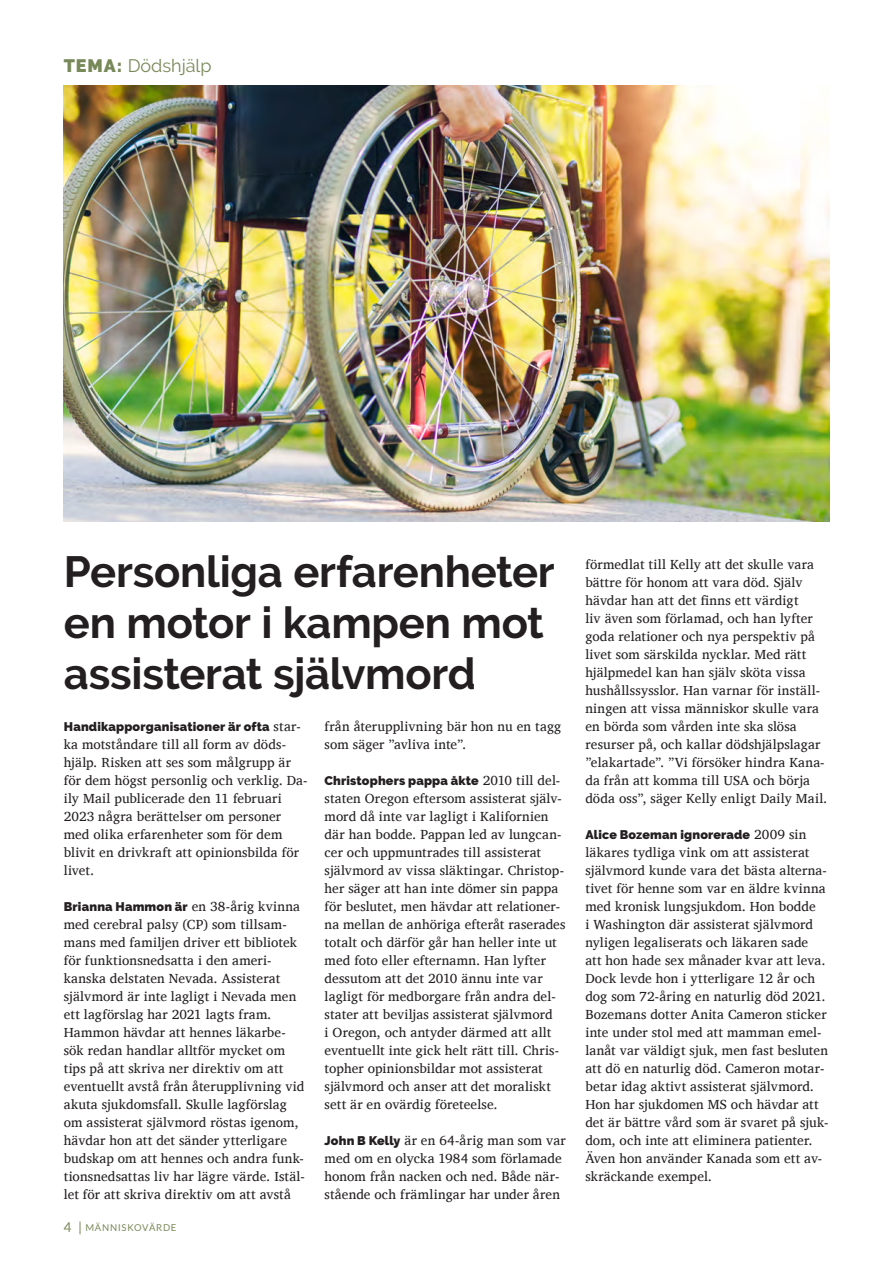
<style>
.page{position:relative;width:893px;height:1263px;background:#fff}
.page>*{position:absolute;margin:0;border:0;box-sizing:border-box;transform-origin:0 0}
._04_Rubrik{font:700 43.5px/51px "Raleway";letter-spacing:-.005em;color:#231f20}
.t1{font:18px "Raleway";color:#788959}
._02_Bröd_-_ej_indrag{font:13.5px/18px "Charis SIL";letter-spacing:.01em;color:#231f20}
._02_Bröd_-_ej_indrag-2{font:900 12.45px "Raleway";letter-spacing:.015em;color:#231f20}
.t2{font:9.45px "Lato";letter-spacing:.08em;color:#788959}
.s1{font-weight:900}
.s2{font-family:"Charis SIL";font-weight:400;font-size:13.5px}
.s3{font-size:13.5px}
.s4{font-family:"Raleway";font-weight:900;font-size:12.45px}
</style>
<div class="page">
<img style="left:64px;top:85px;width:765px;height:436px">
<p class="t1" style="left:64px;top:55px;width:149px"><span class="s1">TEMA:</span> Dödshjälp</p>
<p class="_04_Rubrik" style="left:64px;top:547px;width:492px">Personliga erfarenheter en motor i kampen mot assisterat självmord</p>
<p class="_02_Bröd_-_ej_indrag-2" style="left:64px;top:720px;width:239px">Handikapporganisationer är ofta <span class="s2">star-</span></p>
<p class="_02_Bröd_-_ej_indrag" style="left:64px;top:736px;width:245px">ka motståndare till all form av döds&shy;hjälp. Risken att ses som målgrupp är för dem högst personlig och verklig. Da&shy;ily Mail publicerade den 11 februari 2023 några berättelser om personer med olika erfarenheter som för dem blivit en drivkraft att opinionsbilda för livet.</p>
<p class="_02_Bröd_-_ej_indrag-2" style="left:64px;top:900px;width:238px">Brianna Hammon är <span class="s2">en 38-årig kvinna</span></p>
<p class="_02_Bröd_-_ej_indrag" style="left:64px;top:916px;width:243px">med cerebral palsy (CP) som tillsam&shy;mans med familjen driver ett bibliotek för funktionsnedsatta i den ameri&shy;kanska delstaten Nevada. Assisterat självmord är inte lagligt i Nevada men ett lagförslag har 2021 lagts fram.<br>Hammon hävdar att hennes läkarbe&shy;sök redan handlar alltför mycket om tips på att skriva ner direktiv om att eventuellt avstå från återupplivning vid akuta sjukdomsfall. Skulle lagförslag om assisterat självmord röstas igenom, hävdar hon att det sänder ytterligare budskap om att hennes och andra funk&shy;tionsnedsattas liv har lägre värde. Istäl&shy;let för att skriva direktiv om att avstå</p>
<p class="t2" style="left:64px;top:1220px;width:114px"><span class="s3">4</span> <span class="s3">|</span> MÄNNISKOVÄRDE</p>
<p class="_02_Bröd_-_ej_indrag" style="left:325px;top:717px;width:238px">från återupplivning bär hon nu en tagg som säger ”avliva inte”.</p>
<p class="_02_Bröd_-_ej_indrag-2" style="left:325px;top:774px;width:237px">Christophers pappa åkte <span class="s2">2010 till del-</span></p>
<p class="_02_Bröd_-_ej_indrag" style="left:325px;top:790px;width:242px">staten Oregon eftersom assisterat själv&shy;mord då inte var lagligt i Kalifornien där han bodde. Pappan led av lungcan&shy;cer och uppmuntrades till assisterat självmord av vissa släktingar. Christop&shy;her säger att han inte dömer sin pappa för beslutet, men hävdar att relationer&shy;na mellan de anhöriga efteråt raserades totalt och därför går han heller inte ut med foto eller efternamn. Han lyfter dessutom att det 2010 ännu inte var lagligt för medborgare från andra del&shy;stater att beviljas assisterat självmord<br>i Oregon, och antyder därmed att allt eventuellt inte gick helt rätt till. Chris&shy;topher opinionsbildar mot assisterat självmord och anser att det moraliskt sett är en ovärdig företeelse.</p>
<p class="_02_Bröd_-_ej_indrag" style="left:325px;top:1132px;width:243px"><span class="s4">John B Kelly</span> är en 64-årig man som var med om en olycka 1984 som förlamade honom från nacken och ned. Både när&shy;stående och främlingar har under åren</p>
<p class="_02_Bröd_-_ej_indrag" style="left:585px;top:556px;width:243px">förmedlat till Kelly att det skulle vara bättre för honom att vara död. Själv hävdar han att det finns ett värdigt<br>liv även som förlamad, och han lyfter goda relationer och nya perspektiv på livet som särskilda nycklar. Med rätt hjälpmedel kan han själv sköta vissa hushållssysslor. Han varnar för inställ&shy;ningen att vissa människor skulle vara en börda som vården inte ska slösa resurser på, och kallar dödshjälpslagar ”elakartade”. ”Vi försöker hindra Kana&shy;da från att komma till USA och börja döda oss”, säger Kelly enligt Daily Mail.</p>
<p class="_02_Bröd_-_ej_indrag-2" style="left:585px;top:828px;width:223px">Alice Bozeman ignorerade <span class="s2">2009 sin</span></p>
<p class="_02_Bröd_-_ej_indrag" style="left:585px;top:844px;width:244px">läkares tydliga vink om att assisterat självmord kunde vara det bästa alterna&shy;tivet för henne som var en äldre kvinna med kronisk lungsjukdom. Hon bodde<br>i Washington där assisterat självmord nyligen legaliserats och läkaren sade<br>att hon hade sex månader kvar att leva.<br>Dock levde hon i ytterligare 12 år och dog som 72-åring en naturlig död 2021.<br>Bozemans dotter Anita Cameron sticker inte under stol med att mamman emel&shy;lanåt var väldigt sjuk, men fast besluten att dö en naturlig död. Cameron motar&shy;betar idag aktivt assisterat självmord.<br>Hon har sjukdomen MS och hävdar att det är bättre vård som är svaret på sjuk&shy;dom, och inte att eliminera patienter.<br>Även hon använder Kanada som ett av&shy;skräckande exempel.</p>
</div>
